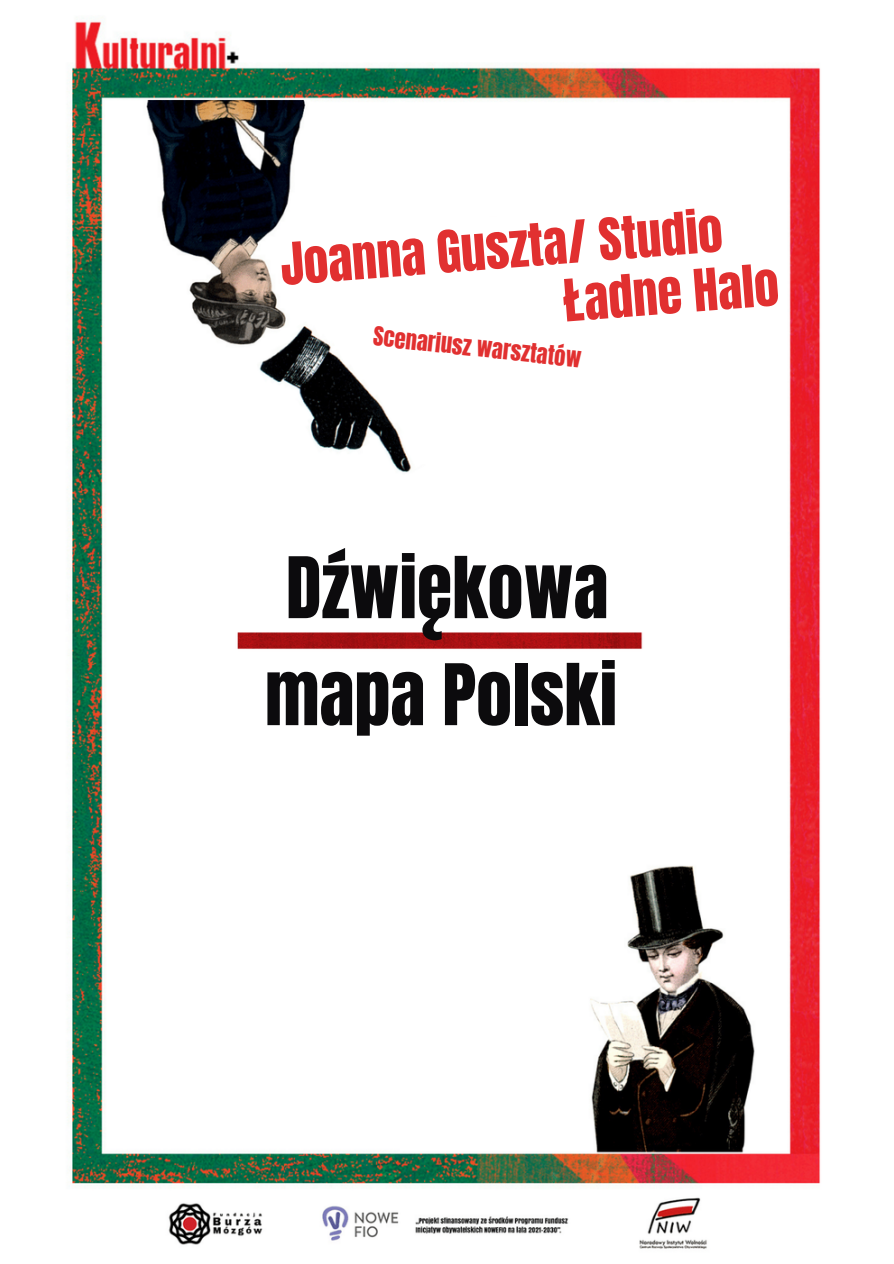
<style>
.page{position:relative;width:894px;height:1264px;background:#fff}
.page>*{position:absolute;margin:0;border:0;box-sizing:border-box;transform-origin:0 0}
.t1{font:72px "Anton";color:#0c0b0d}
.t2{font:49.5px "Anton";color:#e13030}
.t3{font:22.5px "Anton";color:#e13030}
</style>
<div class="page">
<img style="left:67px;top:21px;width:754px;height:1228px">
<div style="left:217px;top:653px;width:492px;height:204px;background:#fff"></div>
<div style="left:300px;top:796px;width:243px;height:162px;background:#fff"></div>
<div style="left:217px;top:540px;width:492px;height:92px;background:#fff"></div>
<svg style="left:276px;top:200px;width:479px;height:91px"></svg>
<svg style="left:334px;top:267px;width:447px;height:124px"></svg>
<p class="t2" style="left:278px;top:227px;width:444px;rotate:-4deg">Joanna Guszta/ Studio</p>
<p class="t3" style="left:375px;top:320px;width:210px;rotate:6deg">Scenariusz warsztatów</p>
<p class="t2" style="left:561px;top:265px;width:217px;rotate:-4deg">Ładne Halo</p>
<p class="t1" style="left:286px;top:536px;width:324px">Dźwiękowa</p>
<p class="t1" style="left:265px;top:643px;width:353px">mapa Polski</p>
</div>
